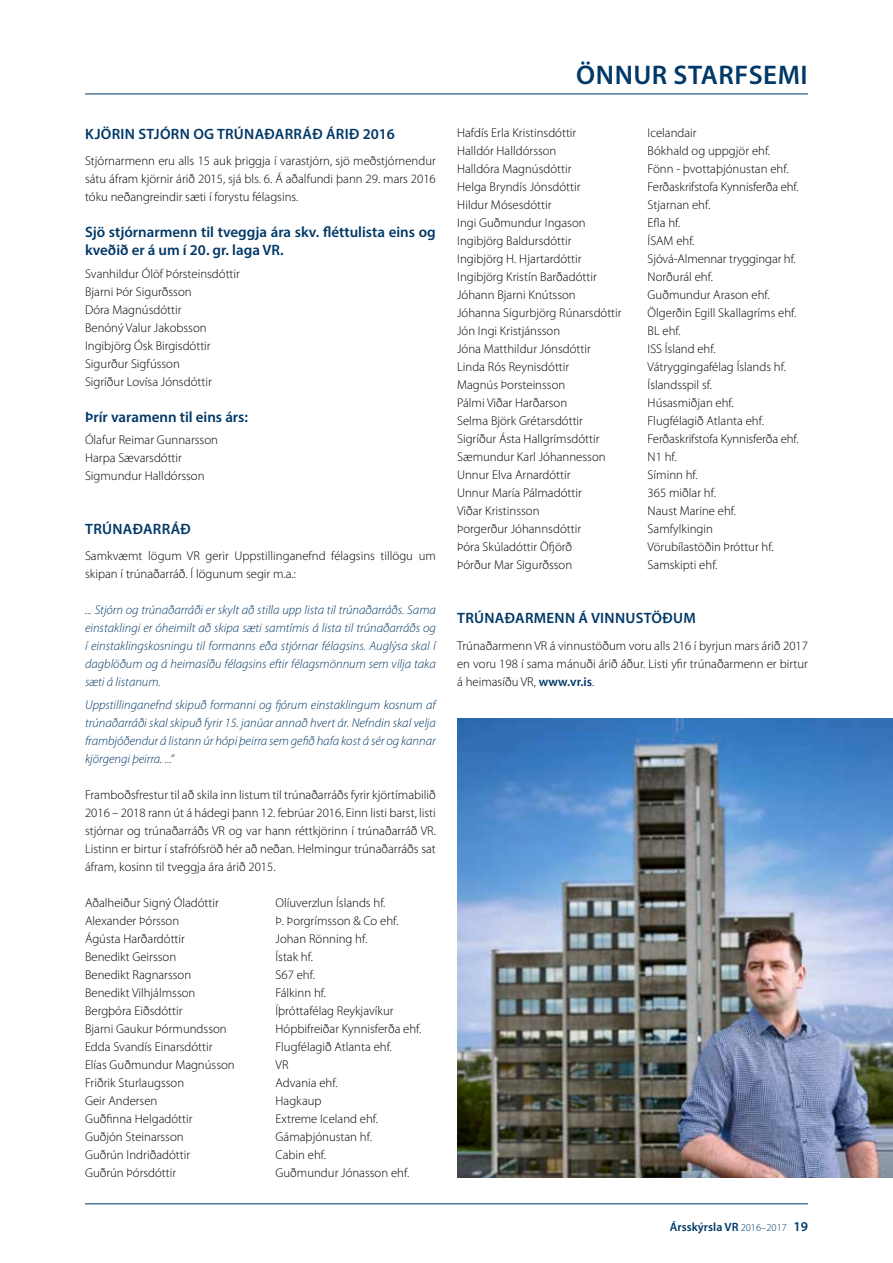
<style>
.page{position:relative;width:893px;height:1263px;background:#fff}
.page>*{position:absolute;margin:0;border:0;box-sizing:border-box;transform-origin:0 0}
.t1{font:600 27px "Myriad Pro";letter-spacing:.02em;color:#003867}
.t2{font:600 15px/18px "Myriad Pro";color:#003867}
.t3{font:600 15px "Myriad Pro";letter-spacing:.02em;color:#003867}
.t4{font:300 12.75px/18px "Myriad Pro";color:#000;text-align:justify}
.t5{font:italic 300 12.75px/18px "Myriad Pro";color:#003867;text-align:justify}
.t6{font:600 12px "Myriad Pro";color:#003867}
.s1{font-weight:600;color:#003867}
.s2{font-weight:300;font-size:10.5px}
.s3{font-size:13.5px}
</style>
<div class="page">
<hr style="left:85px;top:1203px;width:723px;height:1px;background:#003867">
<hr style="left:85px;top:94px;width:723px;height:1px;background:#003867">
<img style="left:457px;top:719px;width:436px;height:459px">
<p class="t3" style="left:85px;top:124px;width:311px">KJÖRIN STJÓRN OG TRÚNAÐARRÁÐ ÁRIÐ 2016</p>
<p class="t4" style="left:85px;top:152px;width:352px">Stjórnarmenn eru alls 15 auk þriggja í varastjórn, sjö meðstjórnendur sátu áfram kjörnir árið 2015, sjá bls. 6. Á aðalfundi þann 29. mars 2016 tóku neðangreindir sæti í forystu félagsins.</p>
<p class="t2" style="left:85px;top:223px;width:352px">Sjö stjórnarmenn til tveggja ára skv. fléttulista eins og kveðið er á um í 20. gr. laga VR.</p>
<p class="t4" style="left:85px;top:264px;width:156px;text-align:left">Svanhildur Ólöf Þórsteinsdóttir<br>Bjarni Þór Sigurðsson<br>Dóra Magnúsdóttir<br>Benóný Valur Jakobsson<br>Ingibjörg Ósk Birgisdóttir<br>Sigurður Sigfússon<br>Sigríður Lovísa Jónsdóttir</p>
<p class="t2" style="left:85px;top:407px;width:165px">Þrír varamenn til eins árs:</p>
<p class="t4" style="left:85px;top:430px;width:134px;text-align:left">Ólafur Reimar Gunnarsson<br>Harpa Sævarsdóttir<br>Sigmundur Halldórsson</p>
<p class="t3" style="left:85px;top:519px;width:107px">TRÚNAÐARRÁÐ</p>
<p class="t4" style="left:85px;top:547px;width:352px">Samkvæmt lögum VR gerir Uppstillinganefnd félagsins tillögu um skipan í trúnaðarráð. Í lögunum segir m.a.:</p>
<p class="t5" style="left:85px;top:601px;width:352px">... Stjórn og trúnaðarráði er skylt að stilla upp lista til trúnaðarráðs. Sama einstaklingi er óheimilt að skipa sæti samtímis á lista til trúnaðarráðs og í einstaklingskosningu til formanns eða stjórnar félagsins. Auglýsa skal í dagblöðum og á heimasíðu félagsins eftir félagsmönnum sem vilja taka sæti á listanum.</p>
<p class="t5" style="left:85px;top:695px;width:352px">Uppstillinganefnd skipuð formanni og fjórum einstaklingum kosnum af trúnaðarráði skal skipuð fyrir 15. janúar annað hvert ár. Nefndin skal velja frambjóðendur á listann úr hópi þeirra sem gefið hafa kost á sér og kannar kjörgengi þeirra. ...“</p>
<p class="t4" style="left:85px;top:785px;width:352px">Framboðsfrestur til að skila inn listum til trúnaðarráðs fyrir kjörtímabilið 2016 – 2018 rann út á hádegi þann 12. febrúar 2016. Einn listi barst, listi stjórnar og trúnaðarráðs VR og var hann réttkjörinn í trúnaðarráð VR.<br>Listinn er birtur í stafrófsröð hér að neðan. Helmingur trúnaðarráðs sat áfram, kosinn til tveggja ára árið 2015.</p>
<p class="t4" style="left:85px;top:893px;width:135px">Aðalheiður Signý Óladóttir</p>
<p class="t4" style="left:276px;top:893px;width:111px">Olíuverzlun Íslands hf.</p>
<p class="t4" style="left:85px;top:911px;width:96px">Alexander Þórsson</p>
<p class="t4" style="left:276px;top:911px;width:124px">Þ. Þorgrímsson &amp; Co ehf.</p>
<p class="t4" style="left:85px;top:929px;width:101px">Ágústa Harðardóttir</p>
<p class="t4" style="left:276px;top:929px;width:93px">Johan Rönning hf.</p>
<p class="t4" style="left:85px;top:947px;width:93px">Benedikt Geirsson</p>
<p class="t4" style="left:276px;top:947px;width:39px">Ístak hf.</p>
<p class="t4" style="left:85px;top:965px;width:108px">Benedikt Ragnarsson</p>
<p class="t4" style="left:276px;top:965px;width:41px">S67 ehf.</p>
<p class="t4" style="left:85px;top:983px;width:112px">Benedikt Vilhjálmsson</p>
<p class="t4" style="left:276px;top:983px;width:52px">Fálkinn hf.</p>
<p class="t4" style="left:85px;top:1001px;width:99px">Bergþóra Eiðsdóttir</p>
<p class="t4" style="left:276px;top:1001px;width:119px">Íþróttafélag Reykjavíkur</p>
<p class="t4" style="left:85px;top:1019px;width:143px">Bjarni Gaukur Þórmundsson</p>
<p class="t4" style="left:276px;top:1019px;width:147px">Hópbifreiðar Kynnisferða ehf.</p>
<p class="t4" style="left:85px;top:1037px;width:129px">Edda Svandís Einarsdóttir</p>
<p class="t4" style="left:276px;top:1037px;width:118px">Flugfélagið Atlanta ehf.</p>
<p class="t4" style="left:85px;top:1055px;width:151px">Elías Guðmundur Magnússon</p>
<p class="t4" style="left:276px;top:1055px;width:14px">VR</p>
<p class="t4" style="left:85px;top:1073px;width:101px">Friðrik Sturlaugsson</p>
<p class="t4" style="left:276px;top:1073px;width:64px">Advania ehf.</p>
<p class="t4" style="left:85px;top:1091px;width:74px">Geir Andersen</p>
<p class="t4" style="left:276px;top:1091px;width:48px">Hagkaup</p>
<p class="t4" style="left:85px;top:1109px;width:109px">Guðfinna Helgadóttir</p>
<p class="t4" style="left:276px;top:1109px;width:104px">Extreme Iceland ehf.</p>
<p class="t4" style="left:85px;top:1127px;width:100px">Guðjón Steinarsson</p>
<p class="t4" style="left:276px;top:1127px;width:98px">Gámaþjónustan hf.</p>
<p class="t4" style="left:85px;top:1145px;width:107px">Guðrún Indriðadóttir</p>
<p class="t4" style="left:276px;top:1145px;width:52px">Cabin ehf.</p>
<p class="t4" style="left:85px;top:1163px;width:93px">Guðrún Þórsdóttir</p>
<p class="t4" style="left:276px;top:1163px;width:135px">Guðmundur Jónasson ehf.</p>
<h1 class="t1" style="left:576px;top:58px;width:233px">ÖNNUR STARFSEMI</h1>
<p class="t4" style="left:457px;top:124px;width:121px">Hafdís Erla Kristinsdóttir</p>
<p class="t4" style="left:648px;top:124px;width:51px">Icelandair</p>
<p class="t4" style="left:457px;top:142px;width:101px">Halldór Halldórsson</p>
<p class="t4" style="left:648px;top:142px;width:124px">Bókhald og uppgjör ehf.</p>
<p class="t4" style="left:457px;top:160px;width:116px">Halldóra Magnúsdóttir</p>
<p class="t4" style="left:648px;top:160px;width:142px">Fönn - þvottaþjónustan ehf.</p>
<p class="t4" style="left:457px;top:178px;width:125px">Helga Bryndís Jónsdóttir</p>
<p class="t4" style="left:648px;top:178px;width:152px">Ferðaskrifstofa Kynnisferða ehf.</p>
<p class="t4" style="left:457px;top:196px;width:96px">Hildur Mósesdóttir</p>
<p class="t4" style="left:648px;top:196px;width:64px">Stjarnan ehf.</p>
<p class="t4" style="left:457px;top:214px;width:130px">Ingi Guðmundur Ingason</p>
<p class="t4" style="left:648px;top:214px;width:34px">Efla hf.</p>
<p class="t4" style="left:457px;top:232px;width:116px">Ingibjörg Baldursdóttir</p>
<p class="t4" style="left:648px;top:232px;width:48px">ÍSAM ehf.</p>
<p class="t4" style="left:457px;top:250px;width:126px">Ingibjörg H. Hjartardóttir</p>
<p class="t4" style="left:648px;top:250px;width:150px">Sjóvá-Almennar tryggingar hf.</p>
<p class="t4" style="left:457px;top:268px;width:141px">Ingibjörg Kristín Barðadóttir</p>
<p class="t4" style="left:648px;top:268px;width:67px">Norðurál ehf.</p>
<p class="t4" style="left:457px;top:286px;width:120px">Jóhann Bjarni Knútsson</p>
<p class="t4" style="left:648px;top:286px;width:124px">Guðmundur Arason ehf.</p>
<p class="t4" style="left:457px;top:304px;width:166px">Jóhanna Sigurbjörg Rúnarsdóttir</p>
<p class="t4" style="left:648px;top:304px;width:150px">Ölgerðin Egill Skallagríms ehf.</p>
<p class="t4" style="left:457px;top:322px;width:105px">Jón Ingi Kristjánsson</p>
<p class="t4" style="left:648px;top:322px;width:35px">BL ehf.</p>
<p class="t4" style="left:457px;top:340px;width:135px">Jóna Matthildur Jónsdóttir</p>
<p class="t4" style="left:648px;top:340px;width:70px">ISS Ísland ehf.</p>
<p class="t4" style="left:457px;top:358px;width:114px">Linda Rós Reynisdóttir</p>
<p class="t4" style="left:648px;top:358px;width:140px">Vátryggingafélag Íslands hf.</p>
<p class="t4" style="left:457px;top:376px;width:110px">Magnús Þorsteinsson</p>
<p class="t4" style="left:648px;top:376px;width:66px">Íslandsspil sf.</p>
<p class="t4" style="left:457px;top:394px;width:112px">Pálmi Viðar Harðarson</p>
<p class="t4" style="left:648px;top:394px;width:88px">Húsasmiðjan ehf.</p>
<p class="t4" style="left:457px;top:412px;width:127px">Selma Björk Grétarsdóttir</p>
<p class="t4" style="left:648px;top:412px;width:118px">Flugfélagið Atlanta ehf.</p>
<p class="t4" style="left:457px;top:430px;width:144px">Sigríður Ásta Hallgrímsdóttir</p>
<p class="t4" style="left:648px;top:430px;width:152px">Ferðaskrifstofa Kynnisferða ehf.</p>
<p class="t4" style="left:457px;top:448px;width:150px">Sæmundur Karl Jóhannesson</p>
<p class="t4" style="left:648px;top:448px;width:31px">N1 hf.</p>
<p class="t4" style="left:457px;top:466px;width:115px">Unnur Elva Arnardóttir</p>
<p class="t4" style="left:648px;top:466px;width:52px">Síminn hf.</p>
<p class="t4" style="left:457px;top:484px;width:126px">Unnur María Pálmadóttir</p>
<p class="t4" style="left:648px;top:484px;width:70px">365 miðlar hf.</p>
<p class="t4" style="left:457px;top:502px;width:84px">Viðar Kristinsson</p>
<p class="t4" style="left:648px;top:502px;width:90px">Naust Marine ehf.</p>
<p class="t4" style="left:457px;top:520px;width:125px">Þorgerður Jóhannsdóttir</p>
<p class="t4" style="left:648px;top:520px;width:67px">Samfylkingin</p>
<p class="t4" style="left:457px;top:538px;width:117px">Þóra Skúladóttir Öfjörð</p>
<p class="t4" style="left:648px;top:538px;width:128px">Vörubílastöðin Þróttur hf.</p>
<p class="t4" style="left:457px;top:556px;width:117px">Þórður Mar Sigurðsson</p>
<p class="t4" style="left:648px;top:556px;width:71px">Samskipti ehf.</p>
<p class="t3" style="left:457px;top:609px;width:240px">TRÚNAÐARMENN Á VINNUSTÖÐUM</p>
<p class="t4" style="left:457px;top:636px;width:352px">Trúnaðarmenn VR á vinnustöðum voru alls 216 í byrjun mars árið 2017 en voru 198 í sama mánuði árið áður. Listi yfir trúnaðarmenn er birtur á heimasíðu VR, <span class="s1">www.vr.is</span>.</p>
<p class="t6" style="left:670px;top:1219px;width:140px">Ársskýrsla VR <span class="s2">2016–2017</span> <span class="s3">19</span></p>
</div>
